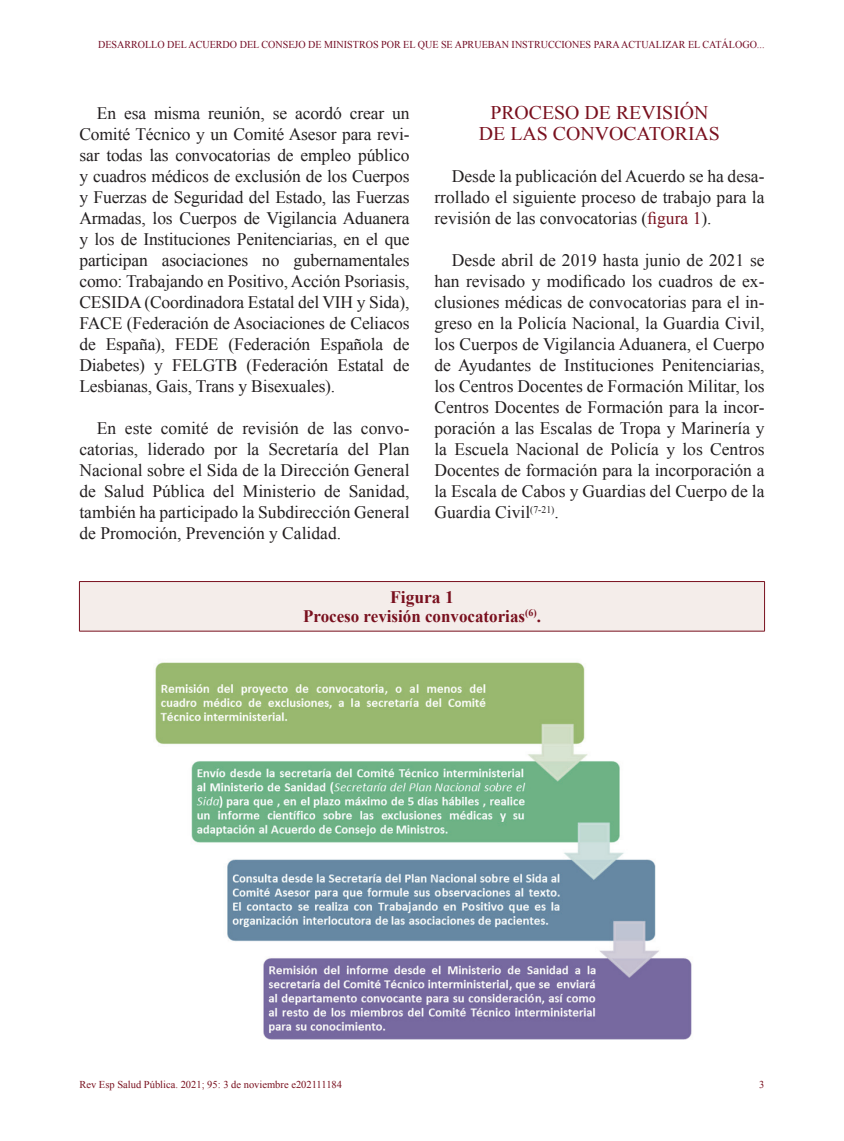
<style>
.page{position:relative;width:844px;height:1141px;background:#fff}
.page>*{position:absolute;margin:0;border:0;box-sizing:border-box;transform-origin:0 0}
.t1{font:19.25px/21px "Times New Roman";color:#79101e;text-align:center}
.t2{font:17.5px/21px "Times New Roman";color:#231f20;text-align:justify}
.t3{font:700 17.5px/19.2px "Times New Roman";color:#79101e;text-align:center}
.t4{font:10.5px "Times New Roman";color:#730b23;scale:.96 1}
.t5{font:10.5px "Times New Roman";color:#79101e}
.s1{color:#79101e}
</style>
<div class="page">
<div style="left:79px;top:582px;width:685px;height:49px;background:#f4edea"></div>
<hr style="left:79px;top:582px;width:1px;height:49px;background:#79101e">
<hr style="left:764px;top:582px;width:1px;height:49px;background:#79101e">
<hr style="left:79px;top:581px;width:685px;height:1px;background:#79101e">
<hr style="left:79px;top:631px;width:685px;height:1px;background:#79101e">
<img style="left:155px;top:662px;width:537px;height:378px">
<p class="t4" style="left:98px;top:38px;width:695px">DESARROLLO DEL ACUERDO DEL CONSEJO DE MINISTROS POR EL QUE SE APRUEBAN INSTRUCCIONES PARA ACTUALIZAR EL CATÁLOGO...</p>
<p class="t2" style="left:79px;top:103px;width:331px;text-indent:17px">En esa misma reunión, se acordó crear un Comité Técnico y un Comité Asesor para revi&shy;sar todas las convocatorias de empleo público y cuadros médicos de exclusión de los Cuerpos y Fuerzas de Seguridad del Estado, las Fuerzas Armadas, los Cuerpos de Vigilancia Aduanera y los de Instituciones Penitenciarias, en el que participan asociaciones no gubernamentales como: Trabajando en Positivo, Acción Psoriasis, CESIDA (Coordinadora Estatal del VIH y Sida), FACE (Federación de Asociaciones de Celiacos de España), FEDE (Federación Española de Diabetes) y FELGTB (Federación Estatal de Lesbianas, Gais, Trans y Bisexuales).</p>
<p class="t2" style="left:79px;top:418px;width:331px;text-indent:17px">En este comité de revisión de las convo&shy;catorias, liderado por la Secretaría del Plan Nacional sobre el Sida de la Dirección General de Salud Pública del Ministerio de Sanidad, también ha participado la Subdirección General de Promoción, Prevención y Calidad.</p>
<p class="t1" style="left:479px;top:102px;width:242px">PROCESO DE REVISIÓN<br>DE LAS CONVOCATORIAS</p>
<p class="t2" style="left:434px;top:166px;width:331px;text-indent:17px">Desde la publicación del Acuerdo se ha desa&shy;rrollado el siguiente proceso de trabajo para la revisión de las convocatorias (<span class="s1">figura 1</span>).</p>
<p class="t2" style="left:434px;top:250px;width:331px;text-indent:17px">Desde abril de 2019 hasta junio de 2021 se han revisado y modificado los cuadros de ex&shy;clusiones médicas de convocatorias para el in&shy;greso en la Policía Nacional, la Guardia Civil, los Cuerpos de Vigilancia Aduanera, el Cuerpo de Ayudantes de Instituciones Penitenciarias, los Centros Docentes de Formación Militar, los Centros Docentes de Formación para la incor&shy;poración a las Escalas de Tropa y Marinería y la Escuela Nacional de Policía y los Centros Docentes de formación para la incorporación a la Escala de Cabos y Guardias del Cuerpo de la Guardia Civil<sup>(7-21)</sup>.</p>
<p class="t3" style="left:303px;top:587px;width:239px">Figura 1<br>Proceso revisión convocatorias<sup>(6)</sup>.</p>
<p class="t5" style="left:79px;top:1077px;width:264px">Rev Esp Salud Pública. 2021; 95: 3 de noviembre e202111184</p>
<p class="t5" style="left:759px;top:1077px;width:7px">3</p>
</div>
